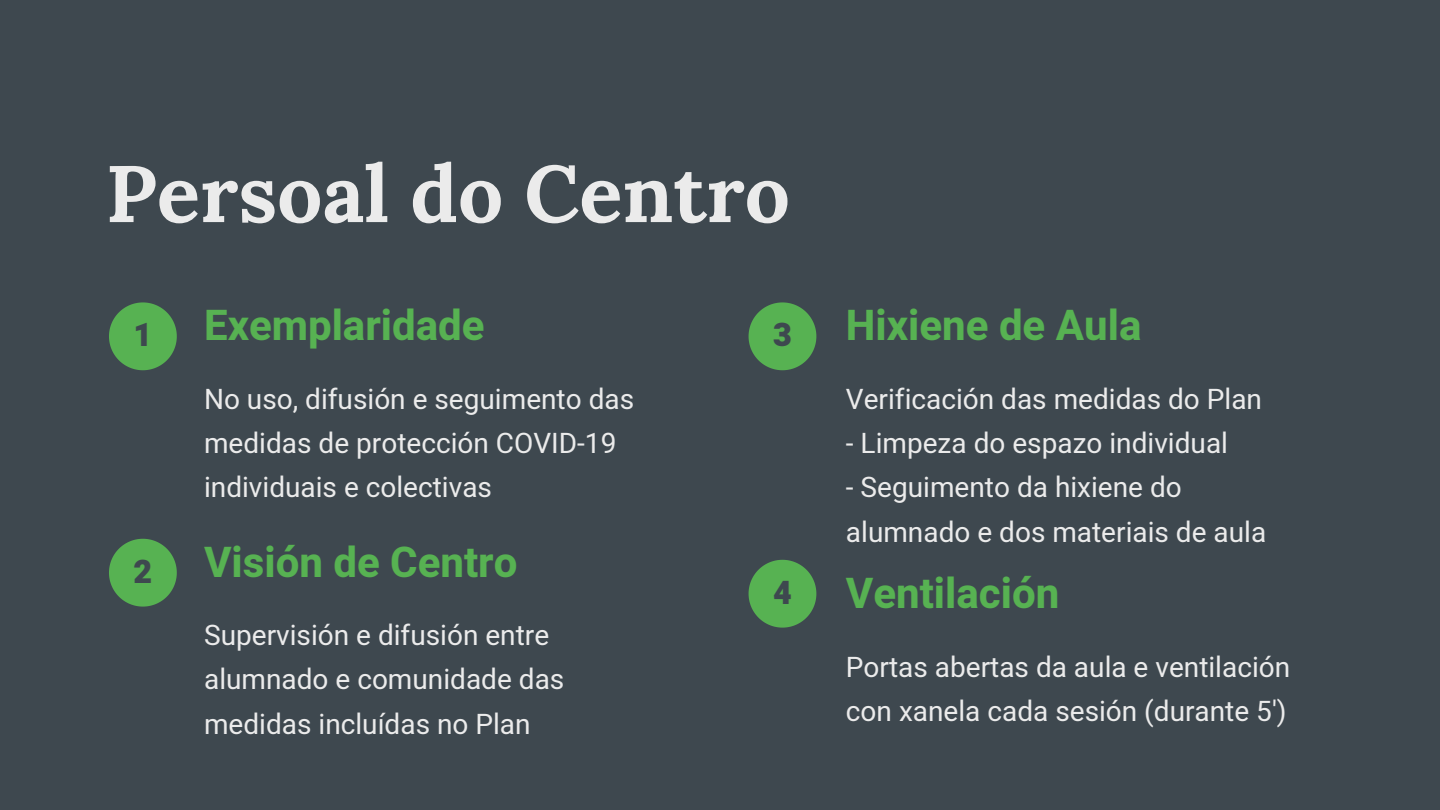
<style>
.page{position:relative;width:1440px;height:810px;background:#3e484f}
.page>*{position:absolute;margin:0;border:0;box-sizing:border-box;transform-origin:0 0}
.t1{font:700 80px "Lora";color:#ebebeb}
.t2{font:700 42px "Heebo";color:#57b252}
.t3{font:900 32.2px "Heebo";color:#3e484f}
.t4{font:28px/44.2px "Heebo";color:#ebebeb}
</style>
<div class="page">
<svg style="left:109px;top:539px;width:68px;height:68px"></svg>
<svg style="left:749px;top:302px;width:67px;height:68px"></svg>
<svg style="left:109px;top:302px;width:68px;height:68px"></svg>
<svg style="left:749px;top:560px;width:67px;height:68px"></svg>
<h1 class="t1" style="left:106px;top:142px;width:686px">Persoal do Centro</h1>
<p class="t3" style="left:134px;top:313px;width:20px">1</p>
<p class="t3" style="left:134px;top:549px;width:20px">2</p>
<h2 class="t2" style="left:204px;top:296px;width:282px">Exemplaridade</h2>
<p class="t4" style="left:204px;top:378px;width:432px">No uso, difusión e seguimento das medidas de protección COVID-19 individuais e colectivas</p>
<h2 class="t2" style="left:204px;top:533px;width:315px">Visión de Centro</h2>
<p class="t4" style="left:204px;top:614px;width:362px">Supervisión e difusión entre alumnado e comunidade das medidas incluídas no Plan</p>
<p class="t3" style="left:773px;top:313px;width:20px">3</p>
<p class="t3" style="left:773px;top:570px;width:20px">4</p>
<h2 class="t2" style="left:846px;top:296px;width:297px">Hixiene de Aula</h2>
<p class="t4" style="left:846px;top:378px;width:418px">Verificación das medidas do Plan</p>
<p class="t4" style="left:846px;top:422px;width:384px">- Limpeza do espazo individual</p>
<p class="t4" style="left:846px;top:466px;width:422px">- Seguimento da hixiene do alumnado e dos materiais de aula</p>
<h2 class="t2" style="left:846px;top:564px;width:215px">Ventilación</h2>
<p class="t4" style="left:846px;top:646px;width:446px">Portas abertas da aula e ventilación con xanela cada sesión (durante 5')</p>
</div>
